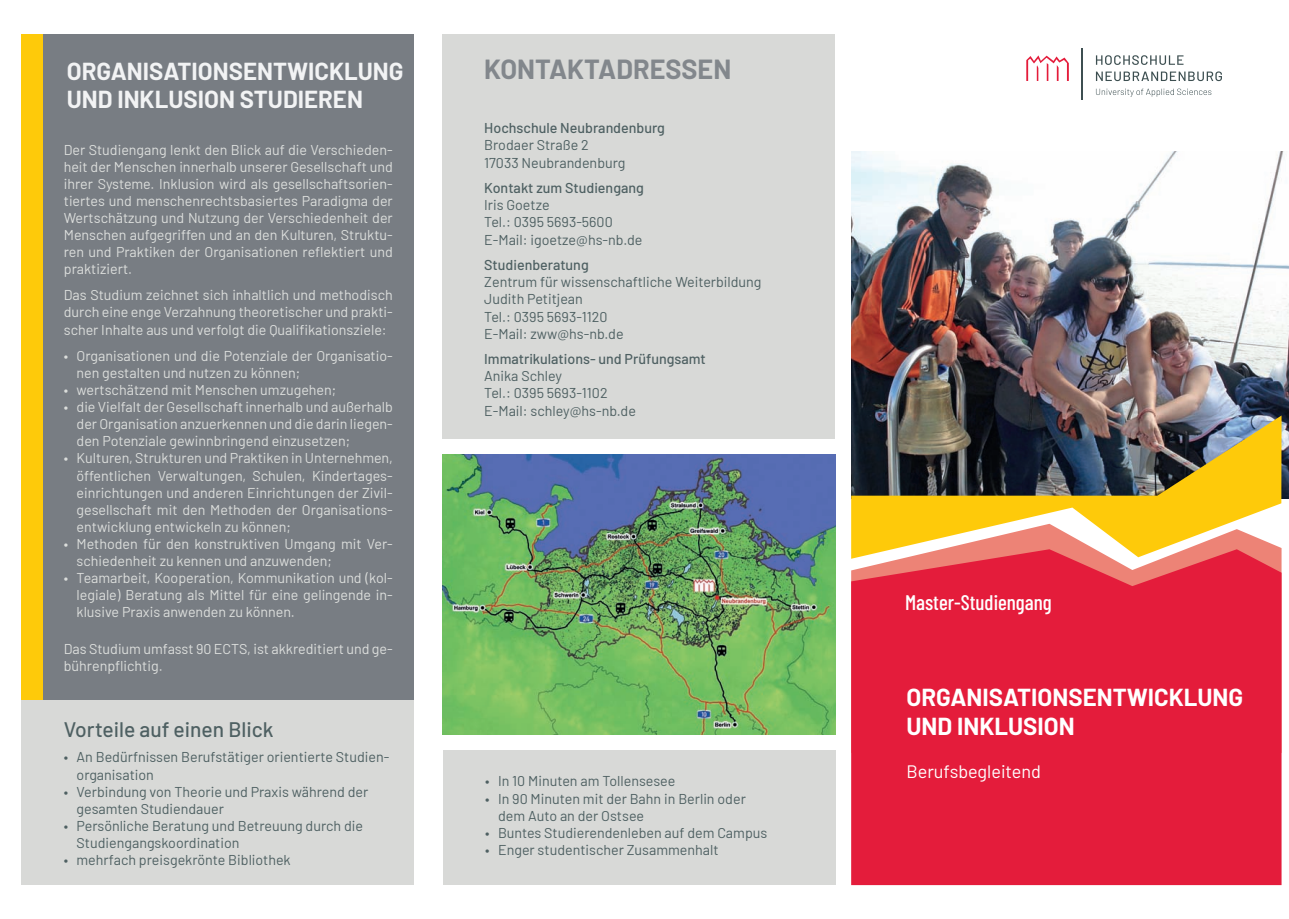
<style>
.page{position:relative;width:1289px;height:919px;background:#fff}
.page>*{position:absolute;margin:0;border:0;box-sizing:border-box;transform-origin:0 0}
.Überschrift_Seite2_g{font:700 27px "Barlow";color:#82878c}
.Studiengang{font:700 24px/28.5px "Barlow";color:#f2f3f4}
.t1{font:700 24px/28.8px "Barlow";color:#fff}
.Überschrift_im_Absat{font:500 21px "Barlow";color:#4e6062}
.Titel_BachelorMaster{font:500 21px "Barlow Condensed";color:#fff}
.t2{font:18px "Barlow";color:#fff}
.Absatz_helleSchrift{font:14.25px/17.1px "Barlow";color:#dcdedc;text-align:justify}
.Absatz_dunkleSchrift{font:14.25px/17.1px "Barlow";color:#4e6062}
.s1{font-weight:500}
</style>
<div class="page">
<div style="left:21px;top:34px;width:393px;height:96px;background:#787d83"></div>
<div style="left:21px;top:34px;width:22px;height:85px;background:#feca0a"></div>
<img style="left:851px;top:151px;width:437px;height:347px">
<img style="left:851px;top:415px;width:430px;height:108px">
<svg style="left:851px;top:523px;width:430px;height:26px"></svg>
<div style="left:851px;top:549px;width:430px;height:336px;background:#e41c3b"></div>
<svg style="left:1026px;top:55px;width:42px;height:26px"></svg>
<svg style="left:1095px;top:89px;width:116px;height:8px"></svg>
<svg style="left:1095px;top:71px;width:126px;height:10px"></svg>
<svg style="left:1095px;top:55px;width:88px;height:10px"></svg>
<hr style="left:1081px;top:49px;width:2px;height:51px;background:#3d4f51">
<div style="left:441px;top:98px;width:393px;height:340px;background:#d8d9d7"></div>
<div style="left:21px;top:694px;width:393px;height:190px;background:#d8d9d7"></div>
<div style="left:21px;top:119px;width:393px;height:580px;background:#787d83"></div>
<div style="left:21px;top:116px;width:22px;height:583px;background:#feca0a"></div>
<div style="left:441px;top:34px;width:393px;height:64px;background:#d8d9d7"></div>
<div style="left:443px;top:750px;width:392px;height:134px;background:#d8d9d7"></div>
<img style="left:443px;top:454px;width:392px;height:280px">
<p class="Studiengang" style="left:67px;top:55px;width:338px">ORGANISATIONSENTWICKLUNG<br>UND INKLUSION STUDIEREN</p>
<p class="Absatz_helleSchrift" style="left:64px;top:140px;width:330px">Der Studiengang lenkt den Blick auf die Verschieden&shy;heit der Menschen innerhalb unserer Gesellschaft und ihrer Systeme. Inklusion wird als gesellschaftsorien&shy;tiertes und menschenrechtsbasiertes Paradigma der Wertschätzung und Nutzung der Verschiedenheit der Menschen aufgegriffen und an den Kulturen, Struktu&shy;ren und Praktiken der Organisationen reflektiert und praktiziert.</p>
<p class="Absatz_helleSchrift" style="left:64px;top:285px;width:330px;line-height:17.5px">Das Studium zeichnet sich inhaltlich und methodisch durch eine enge Verzahnung theoretischer und prakti&shy;scher Inhalte aus und verfolgt die Qualifikationsziele:</p>
<p class="Absatz_helleSchrift" style="left:77px;top:346px;width:318px;text-indent:-13px">• Organisationen und die Potenziale der Organisatio&shy;nen gestalten und nutzen zu können;</p>
<p class="Absatz_helleSchrift" style="left:64px;top:380px;width:274px">• wertschätzend mit Menschen umzugehen;</p>
<p class="Absatz_helleSchrift" style="left:77px;top:397px;width:318px;text-indent:-13px">• die Vielfalt der Gesellschaft innerhalb und außerhalb der Organisation anzuerkennen und die darin liegen&shy;den Potenziale gewinnbringend einzusetzen;</p>
<p class="Absatz_helleSchrift" style="left:77px;top:448px;width:318px;text-indent:-13px">• Kulturen, Strukturen und Praktiken in Unternehmen, öffentlichen Verwaltungen, Schulen, Kindertages&shy;einrichtungen und anderen Einrichtungen der Zivil&shy;gesellschaft mit den Methoden der Organisations&shy;entwicklung entwickeln zu können;</p>
<p class="Absatz_helleSchrift" style="left:77px;top:534px;width:318px;text-indent:-13px">• Methoden für den konstruktiven Umgang mit Ver&shy;schiedenheit zu kennen und anzuwenden;</p>
<p class="Absatz_helleSchrift" style="left:77px;top:568px;width:318px;text-indent:-13px">• Teamarbeit, Kooperation, Kommunikation und (kol&shy;legiale) Beratung als Mittel für eine gelingende in&shy;klusive Praxis anwenden zu können.</p>
<p class="Absatz_helleSchrift" style="left:64px;top:638px;width:330px">Das Studium umfasst 90 ECTS, ist akkreditiert und ge&shy;bührenpflichtig.</p>
<p class="Überschrift_im_Absat" style="left:64px;top:714px;width:211px">Vorteile auf einen Blick</p>
<p class="Absatz_dunkleSchrift" style="left:77px;top:747px;width:314px;text-indent:-13px">• An Bedürfnissen Berufstätiger orientierte Studien&shy;organisation</p>
<p class="Absatz_dunkleSchrift" style="left:77px;top:781px;width:293px;text-indent:-13px">• Verbindung von Theorie und Praxis während der gesamten Studiendauer</p>
<p class="Absatz_dunkleSchrift" style="left:77px;top:816px;width:288px;text-indent:-13px">• Persönliche Beratung und Betreuung durch die<br>Studiengangskoordination</p>
<p class="Absatz_dunkleSchrift" style="left:64px;top:850px;width:228px">• mehrfach preisgekrönte Bibliothek</p>
<p class="Überschrift_Seite2_g" style="left:484px;top:50px;width:248px">KONTAKTADRESSEN</p>
<p class="Absatz_dunkleSchrift" style="left:484px;top:119px;width:182px"><span class="s1">Hochschule Neubrandenburg<br></span>Brodaer Straße 2<br>17033 Neubrandenburg</p>
<p class="Absatz_dunkleSchrift" style="left:484px;top:178px;width:161px"><span class="s1">Kontakt zum Studiengang<br></span>Iris Goetze<br>Tel.: 0395 5693-5600<br>E-Mail: igoetze@hs-nb.de</p>
<p class="Absatz_dunkleSchrift" style="left:484px;top:255px;width:279px"><span class="s1">Studienberatung<br></span>Zentrum für wissenschaftliche Weiterbildung<br>Judith Petitjean<br>Tel.: 0395 5693-1120<br>E-Mail: zww@hs-nb.de</p>
<p class="Absatz_dunkleSchrift" style="left:484px;top:349px;width:223px"><span class="s1">Immatrikulations- und Prüfungsamt<br></span>Anika Schley<br>Tel.: 0395 5693-1102<br>E-Mail: schley@hs-nb.de</p>
<p class="Absatz_dunkleSchrift" style="left:485px;top:771px;width:192px">• In 10 Minuten am Tollensesee</p>
<p class="Absatz_dunkleSchrift" style="left:498px;top:788px;width:249px;text-indent:-13px">• In 90 Minuten mit der Bahn in Berlin oder dem Auto an der Ostsee</p>
<p class="Absatz_dunkleSchrift" style="left:485px;top:822px;width:283px">• Buntes Studierendenleben auf dem Campus</p>
<p class="Absatz_dunkleSchrift" style="left:485px;top:840px;width:235px">• Enger studentischer Zusammenhalt</p>
<p class="Titel_BachelorMaster" style="left:905px;top:587px;width:148px">Master-Studiengang</p>
<p class="t1" style="left:906px;top:681px;width:338px">ORGANISATIONSENTWICKLUNG<br>UND INKLUSION</p>
<p class="t2" style="left:906px;top:758px;width:136px">Berufsbegleitend</p>
</div>
